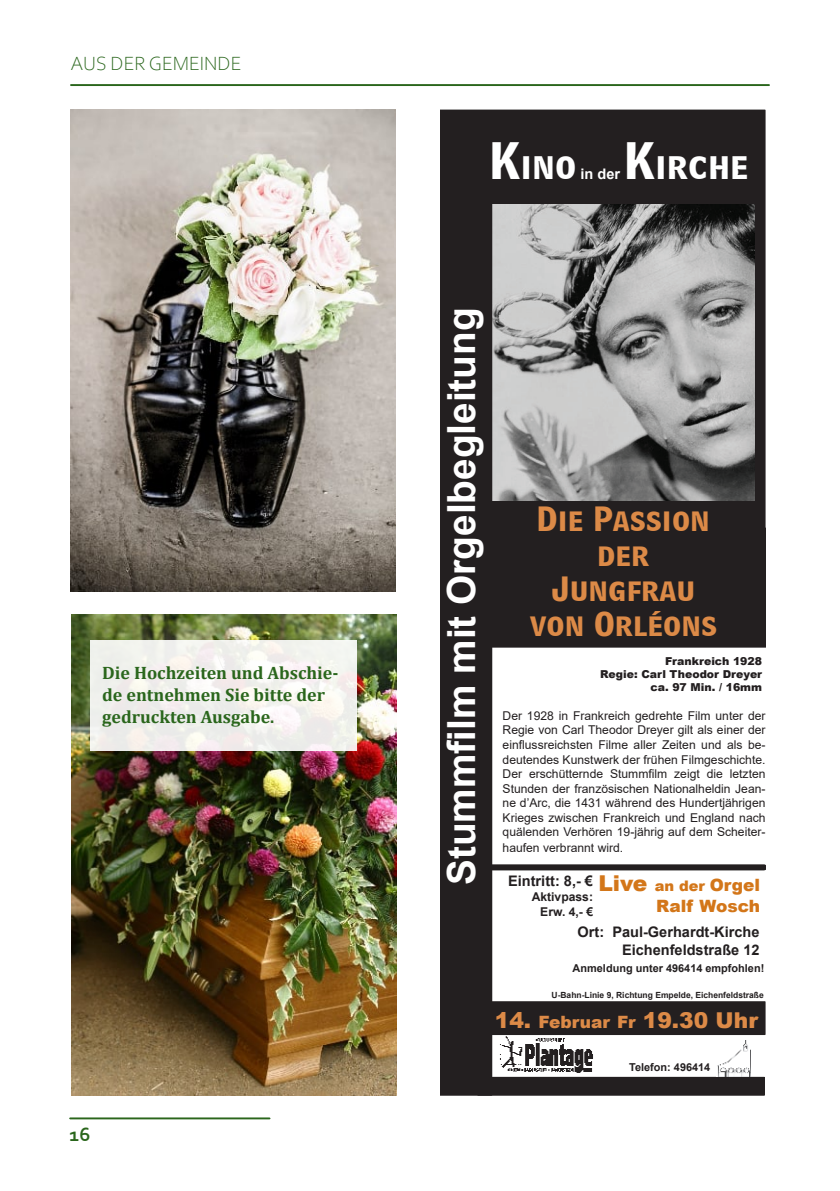
<style>
.page{position:relative;width:840px;height:1191px;background:#fff}
.page>*{position:absolute;margin:0;border:0;box-sizing:border-box;transform-origin:0 0}
.t1{font:700 38.8px "Arial";color:#fff}
.t2{font:34px "HM Big Caps";color:#fff}
.t3{font:29px/34.8px "HM Big Caps";color:#dc8a47;text-align:center}
.t4{font:900 21.8px "Arial";color:#dc8a47}
.t5{font:300 20px "Corbel";color:#2a661c}
.t6{font:700 20px "Corbel";color:#2a661c}
.t7{font:700 18px/22px "Cambria";color:#2a661c}
.t8{font:900 17px "Arial";color:#d37619}
.t9{font:700 14.6px/17.4px "Arial";color:#231f20;text-align:right}
.t10{font:900 14.6px "Arial";color:#d37619}
.t11{font:700 14.6px "Arial";color:#fff}
.t12{font:12.2px/14.6px "Arial";color:#231f20;text-align:justify}
.t13{font:700 12.2px/14.6px "Arial";color:#231f20;text-align:right}
.t14{font:900 11px/13px "Arial";color:#231f20;text-align:right}
.t15{font:700 11px "Arial";color:#231f20}
.t16{font:700 8.4px "Arial";color:#231f20}
.s1{font-size:43.6px}
.s2{font-size:21.8px}
.s3{font-size:17px}
</style>
<div class="page">
<hr style="left:70px;top:1117px;width:199px;height:2px;background:#2a661c">
<hr style="left:71px;top:84px;width:697px;height:2px;background:#2a661c">
<img style="left:71px;top:615px;width:325px;height:481px">
<img style="left:71px;top:110px;width:325px;height:481px">
<div style="left:91px;top:640px;width:266px;height:111px;background:#fff;opacity:.91"></div>
<div style="left:440px;top:110px;width:325px;height:417px;background:#231f20"></div>
<img style="left:492px;top:205px;width:261px;height:295px">
<div style="left:488px;top:527px;width:277px;height:120px;background:#231f20"></div>
<div style="left:476px;top:864px;width:287px;height:6px;background:#231f20"></div>
<div style="left:478px;top:1001px;width:286px;height:33px;background:#231f20"></div>
<div style="left:477px;top:1001px;width:288px;height:34px;border:1px solid #231f20"></div>
<img style="left:499px;top:1036px;width:94px;height:37px">
<div style="left:440px;top:124px;width:52px;height:971px;background:#231f20"></div>
<div style="left:477px;top:1077px;width:286px;height:18px;background:#231f20"></div>
<div style="left:477px;top:1076px;width:287px;height:19px;border:1px solid #231f20"></div>
<img style="left:717px;top:1040px;width:33px;height:36px">
<h3 class="t5" style="left:71px;top:55px;width:172px">AUS DER GEMEINDE</h3>
<h3 class="t7" style="left:102px;top:663px;width:238px">Die Hochzeiten und Abschie&shy;de entnehmen Sie bitte der gedruckten Ausgabe.</h3>
<h3 class="t6" style="left:70px;top:1126px;width:22px">16</h3>
<h2 class="t2" style="left:489px;top:138px;width:88px"><span class="s1">K</span>ino</h2>
<h2 class="t2" style="left:623px;top:138px;width:126px"><span class="s1">K</span>irche</h2>
<p class="t11" style="left:580px;top:164px;width:41px">in der</p>
<h1 class="t1" style="left:433px;top:885px;width:579px;rotate:-90deg">Stummfilm mit Orgelbegleitung</h1>
<h3 class="t3" style="left:529px;top:499px;width:188px">Die Passion der<br>Jungfrau von Orléons</h3>
<p class="t14" style="left:599px;top:654px;width:163px">Frankreich 1928<br>Regie: Carl Theodor Dreyer ca. 97 Min. / 16mm</p>
<p class="t12" style="left:502px;top:708px;width:264px">Der 1928 in Frankreich gedrehte Film unter der Regie von Carl Theodor Dreyer gilt als einer der einflussreichsten Filme aller Zeiten und als be&shy;deutendes Kunstwerk der frühen Filmgeschichte.<br>Der erschütternde Stummfilm zeigt die letzten Stunden der französischen Nationalheldin Jean&shy;ne d’Arc, die 1431 während des Hundertjährigen Krieges zwischen Frankreich und England nach quälenden Verhören 19-jährig auf dem Scheiter-</p>
<p class="t12" style="left:502px;top:840px;width:122px">haufen verbrannt wird.</p>
<p class="t10" style="left:598px;top:875px;width:163px"><span class="s2">Live</span> an der <span class="s3">Orgel</span></p>
<h3 class="t8" style="left:655px;top:893px;width:105px">Ralf Wosch</h3>
<p class="t9" style="left:508px;top:872px;width:86px">Eintritt: 8,- €</p>
<p class="t13" style="left:531px;top:889px;width:63px">Aktivpass:<br>Erw. 4,- €</p>
<p class="t9" style="left:577px;top:923px;width:183px">Ort: Paul-Gerhardt-Kirche<br>Eichenfeldstraße 12</p>
<p class="t15" style="left:572px;top:960px;width:193px">Anmeldung unter 496414 empfohlen!</p>
<p class="t16" style="left:551px;top:989px;width:214px">U-Bahn-Linie 9, Richtung Empelde, Eichenfeldstraße</p>
<h3 class="t4" style="left:494px;top:1004px;width:264px">14. <span class="s3">Februar Fr</span> 19.30 Uhr</h3>
<p class="t15" style="left:629px;top:1059px;width:83px">Telefon: 496414</p>
</div>
